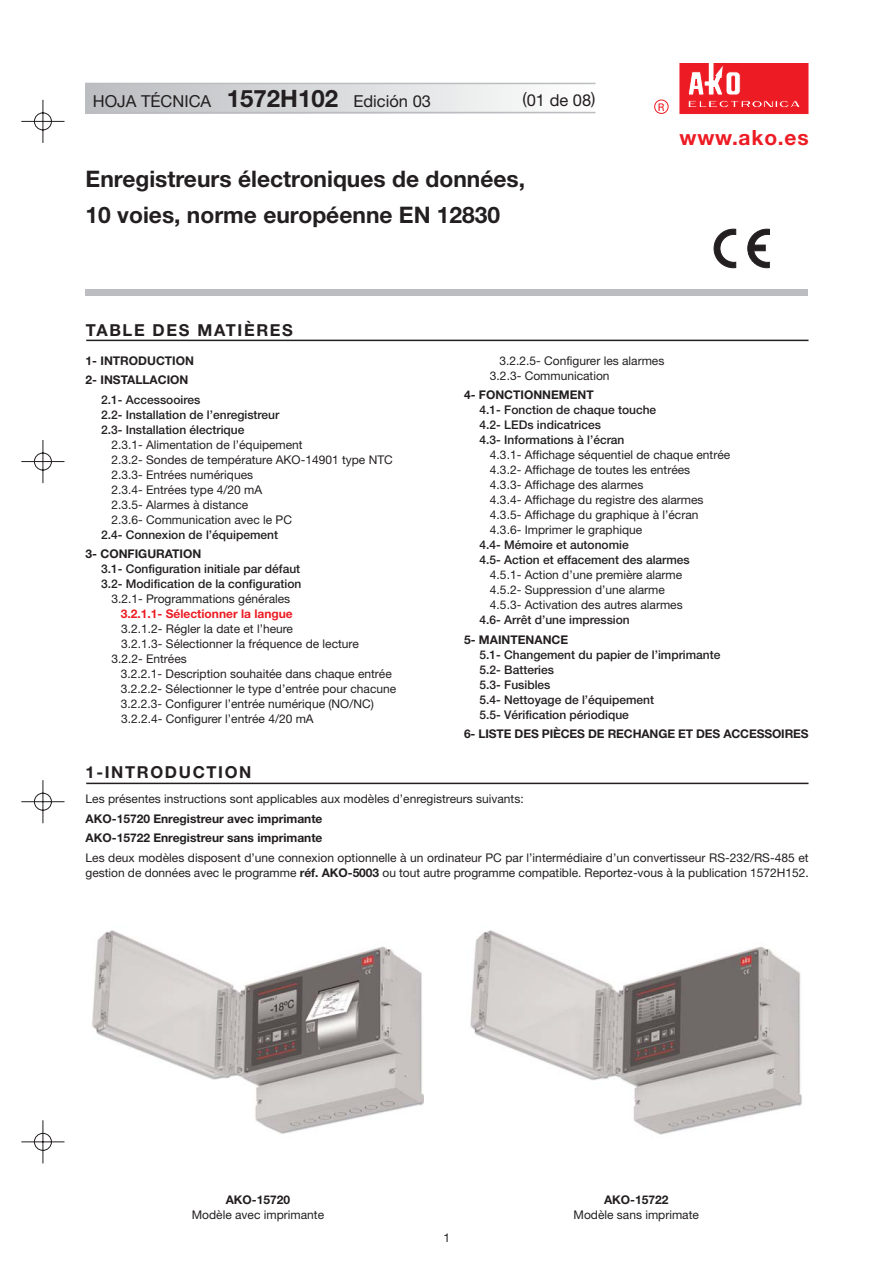
<style>
.page{position:relative;width:894px;height:1263px;background:#fff}
.page>*{position:absolute;margin:0;border:0;box-sizing:border-box;transform-origin:0 0}
.t1{font:700 22.8px/36px "Helvetica Neue";color:#231f20}
.t2{font:700 21px "Helvetica Neue";letter-spacing:.04em;color:#ed1c24}
.t3{font:16.5px "Helvetica Neue";color:#231f20}
.t4{font:700 16.5px "Helvetica Neue";letter-spacing:.1em;color:#231f20}
.t5{font:12px/15px "Helvetica Neue";color:#231f20}
.t6{font:500 12px/15px "Helvetica Neue";color:#231f20}
.t7{font:700 12px/19.5px "Helvetica Neue";color:#231f20}
.t8{font:700 12px "Helvetica Neue";color:#ed1c24}
.t9{font:10.5px "Univers";color:#ed1c24}
.s1{font-weight:700;font-size:24px}
.s2{font-weight:700}
</style>
<div class="page">
<img style="left:470px;top:930px;width:332px;height:205px">
<img style="left:92px;top:930px;width:332px;height:204px">
<hr style="left:86px;top:340px;width:723px;height:1px;background:#231f20">
<hr style="left:86px;top:783px;width:723px;height:1px;background:#231f20">
<svg style="left:21px;top:99px;width:44px;height:1065px"></svg>
<div style="left:85px;top:289px;width:723px;height:7px;background:#bbbdc0"></div>
<svg style="left:680px;top:63px;width:128px;height:51px;background:#ef3b42"></svg>
<div style="left:654px;top:100px;width:15px;height:14px;border:1px solid #ed1c24;border-radius:50%"></div>
<div style="left:85px;top:83px;width:298px;height:30px;background:linear-gradient(to right,#bbbdc0,#e0e1e2)"></div>
<div style="left:383px;top:83px;width:73px;height:30px;background:#e6e7e7"></div>
<div style="left:456px;top:83px;width:140px;height:30px;background:#f4f5f5"></div>
<hr style="left:85px;top:83px;width:511px;height:1px;background:#bbbdc0">
<hr style="left:85px;top:112px;width:511px;height:1px;background:#bbbdc0">
<svg style="left:714px;top:229px;width:22px;height:39px"></svg>
<svg style="left:748px;top:229px;width:22px;height:39px"></svg>
<h3 class="t3" style="left:93px;top:95px;width:340px">HOJA TÉCNICA <span class="s1">1572H102</span> Edición 03</h3>
<h3 class="t3" style="left:523px;top:94px;width:75px">(01 de 08)</h3>
<h1 class="t1" style="left:86px;top:163px;width:441px">Enregistreurs électroniques de données,<br>10 voies, norme européenne EN 12830</h1>
<h3 class="t4" style="left:86px;top:324px;width:209px">TABLE DES MATIÈRES</h3>
<p class="t9" style="left:658px;top:104px;width:9px">R</p>
<h2 class="t2" style="left:679px;top:130px;width:131px">www.ako.es</h2>
<p class="t7" style="left:86px;top:352px;width:110px">1- INTRODUCTION<br>2- INSTALLACION</p>
<p class="t6" style="left:101px;top:393px;width:180px">2.1- Accessooires<br>2.2- Installation de l’enregistreur<br>2.3- Installation électrique</p>
<p class="t5" style="left:112px;top:438px;width:283px">2.3.1- Alimentation de l’équipement<br>2.3.2- Sondes de température AKO-14901 type NTC 2.3.3- Entrées numériques<br>2.3.4- Entrées type 4/20 mA<br>2.3.5- Alarmes à distance<br>2.3.6- Communication avec le PC</p>
<p class="t6" style="left:101px;top:528px;width:178px">2.4- Connexion de l’équipement</p>
<p class="t7" style="left:86px;top:545px;width:117px">3- CONFIGURATION</p>
<p class="t6" style="left:101px;top:562px;width:202px">3.1- Configuration initiale par défaut<br>3.2- Modification de la configuration</p>
<p class="t5" style="left:112px;top:592px;width:180px">3.2.1- Programmations générales</p>
<p class="t8" style="left:121px;top:609px;width:173px">3.2.1.1- Sélectionner la langue</p>
<p class="t5" style="left:121px;top:622px;width:173px">3.2.1.2- Régler la date et l’heure</p>
<p class="t5" style="left:121px;top:637px;width:239px">3.2.1.3- Sélectionner la fréquence de lecture</p>
<p class="t5" style="left:112px;top:652px;width:77px">3.2.2- Entrées</p>
<p class="t5" style="left:121px;top:667px;width:272px">3.2.2.1- Description souhaitée dans chaque entrée</p>
<p class="t5" style="left:121px;top:682px;width:277px">3.2.2.2- Sélectionner le type d’entrée pour chacune</p>
<p class="t5" style="left:121px;top:697px;width:254px">3.2.2.3- Configurer l’entrée numérique (NO/NC)</p>
<p class="t5" style="left:121px;top:712px;width:194px">3.2.2.4- Configurer l’entrée 4/20 mA</p>
<p class="t5" style="left:490px;top:354px;width:176px;text-indent:10px">3.2.2.5- Configurer les alarmes<br>3.2.3- Communication</p>
<p class="t7" style="left:464px;top:386px;width:131px">4- FONCTIONNEMENT</p>
<p class="t6" style="left:480px;top:403px;width:178px">4.1- Fonction de chaque touche<br>4.2- LEDs indicatrices<br>4.3- Informations à l’écran</p>
<p class="t5" style="left:490px;top:448px;width:242px">4.3.1- Affichage séquentiel de chaque entrée 4.3.2- Affichage de toutes les entrées<br>4.3.3- Affichage des alarmes<br>4.3.4- Affichage du registre des alarmes 4.3.5- Affichage du graphique à l’écran 4.3.6- Imprimer le graphique</p>
<p class="t6" style="left:480px;top:538px;width:212px">4.4- Mémoire et autonomie<br>4.5- Action et effacement des alarmes</p>
<p class="t5" style="left:490px;top:568px;width:194px">4.5.1- Action d’une première alarme<br>4.5.2- Suppression d’une alarme<br>4.5.3- Activation des autres alarmes</p>
<p class="t6" style="left:480px;top:613px;width:152px">4.6- Arrêt d’une impression</p>
<p class="t7" style="left:464px;top:631px;width:106px">5- MAINTENANCE</p>
<p class="t6" style="left:480px;top:648px;width:242px">5.1- Changement du papier de l’imprimante<br>5.2- Batteries<br>5.3- Fusibles<br>5.4- Nettoyage de l’équipement<br>5.5- Vérification périodique</p>
<p class="t7" style="left:464px;top:725px;width:346px">6- LISTE DES PIÈCES DE RECHANGE ET DES ACCESSOIRES</p>
<h3 class="t4" style="left:86px;top:766px;width:167px">1-INTRODUCTION</h3>
<p class="t5" style="left:86px;top:793px;width:440px">Les présentes instructions sont applicables aux modèles d’enregistreurs suivants:</p>
<p class="t7" style="left:86px;top:810px;width:238px">AKO-15720 Enregistreur avec imprimante<br>AKO-15722 Enregistreur sans imprimante</p>
<p class="t5" style="left:86px;top:851px;width:725px">Les deux modèles disposent d’une connexion optionnelle à un ordinateur PC par l’intermédiaire d’un convertisseur RS-232/RS-485 et gestion de données avec le programme <span class="s2">réf. AKO-5003</span> ou tout autre programme compatible. Reportez-vous à la publication 1572H152.</p>
<p class="t7" style="left:226px;top:1191px;width:66px">AKO-15720</p>
<p class="t5" style="left:192px;top:1209px;width:134px">Modèle avec imprimante</p>
<p class="t5" style="left:443px;top:1231px;width:8px">1</p>
<p class="t7" style="left:604px;top:1191px;width:66px">AKO-15722</p>
<p class="t5" style="left:574px;top:1209px;width:127px">Modèle sans imprimate</p>
</div>
